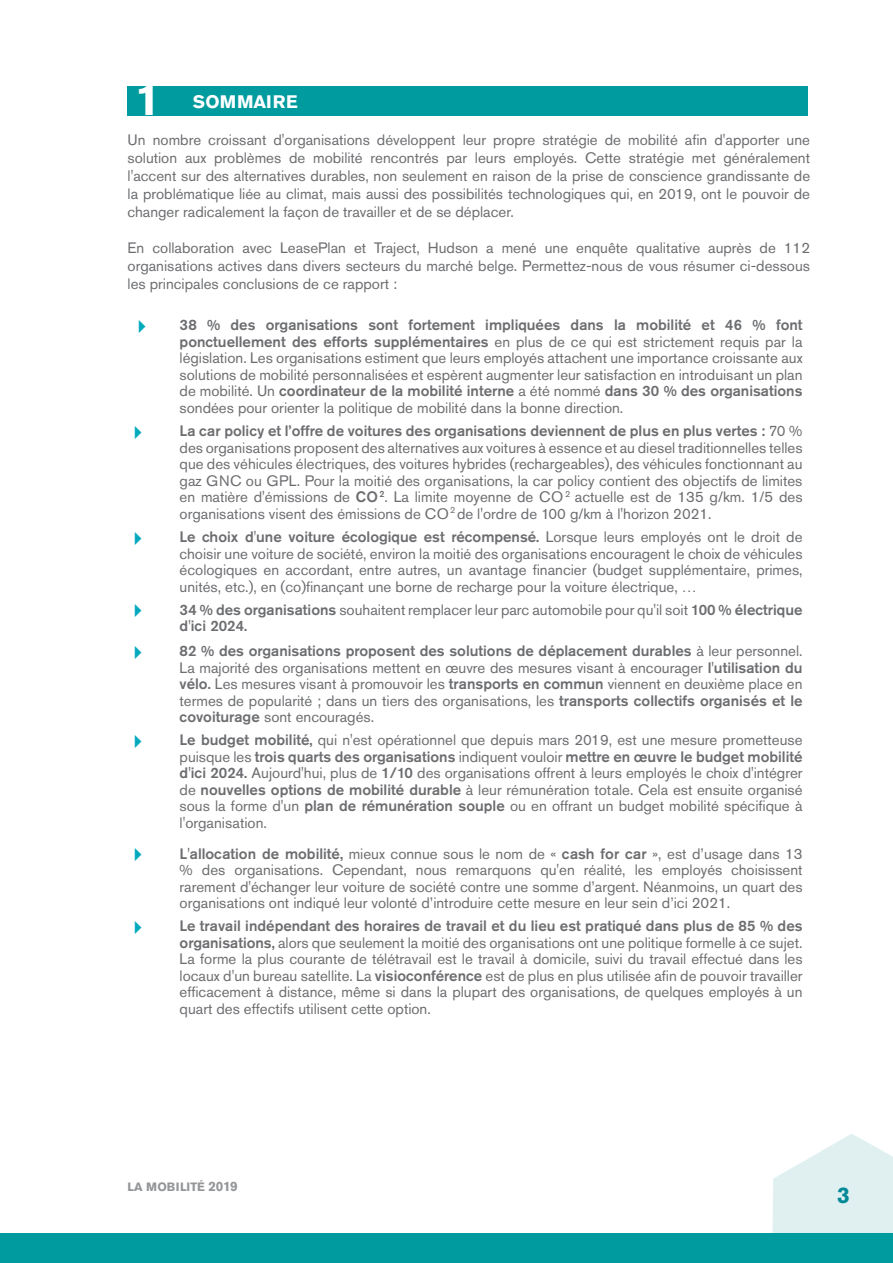
<style>
.page{position:relative;width:893px;height:1263px;background:#fff}
.page>*{position:absolute;margin:0;border:0;box-sizing:border-box;transform-origin:0 0}
.t1{font:700 45px "Akzidenz Grotesk Pro";color:#fff}
.t2{font:700 22.5px "Akzidenz Grotesk Pro";color:#008996}
.t3{font:700 18px "Akzidenz Grotesk Pro";letter-spacing:.02em;color:#fff}
.t4{font:15px/16.5px "Akzidenz Grotesk Pro";color:#6c6d70;text-align:justify}
.t5{font:700 12px "Akzidenz Grotesk Pro";color:#939598}
.t6{font:9px "Akzidenz Grotesk Pro";color:#6c6d70}
.t7{font:500 9px "Akzidenz Grotesk Pro";color:#6c6d70}
.s1{font-weight:500}
.s2{font-size:13.5px}
</style>
<div class="page">
<svg style="left:772px;top:1134px;width:121px;height:99px"></svg>
<div style="left:0;top:1233px;width:893px;height:30px;background:#009b9e"></div>
<div style="left:128px;top:86px;width:680px;height:30px;background:#009b9e"></div>
<p class="t1" style="left:135px;top:70px;width:27px">1</p>
<p class="t3" style="left:193px;top:90px;width:107px">SOMMAIRE</p>
<p class="t4" style="left:128px;top:131px;width:684px;line-height:18px">Un nombre croissant d'organisations développent leur propre stratégie de mobilité afin d'apporter une solution aux problèmes de mobilité rencontrés par leurs employés. Cette stratégie met généralement l'accent sur des alternatives durables, non seulement en raison de la prise de conscience grandissante de la problématique liée au climat, mais aussi des possibilités technologiques qui, en 2019, ont le pouvoir de changer radicalement la façon de travailler et de se déplacer.</p>
<p class="t4" style="left:128px;top:239px;width:684px;line-height:18px">En collaboration avec LeasePlan et Traject, Hudson a mené une enquête qualitative auprès de 112 organisations actives dans divers secteurs du marché belge. Permettez-nous de vous résumer ci-dessous les principales conclusions de ce rapport :</p>
<p class="t4" style="left:180px;top:317px;width:624px"><span class="s1">38 % des organisations sont fortement impliquées dans la mobilité et 46 % font ponctuellement des efforts supplémentaires</span> en plus de ce qui est strictement requis par la législation. Les organisations estiment que leurs employés attachent une importance croissante aux solutions de mobilité personnalisées et espèrent augmenter leur satisfaction en introduisant un plan de mobilité. Un <span class="s1">coordinateur de la mobilité interne</span> a été nommé <span class="s1">dans 30 % des organisations </span>sondées pour orienter la politique de mobilité dans la bonne direction.</p>
<p class="t4" style="left:180px;top:423px;width:624px"><span class="s1">La car policy et l’offre de voitures des organisations deviennent de plus en plus vertes :</span> 70 % des organisations proposent des alternatives aux voitures à essence et au diesel traditionnelles telles que des véhicules électriques, des voitures hybrides (rechargeables), des véhicules fonctionnant au gaz GNC ou GPL. Pour la moitié des organisations, la car policy contient des objectifs de limites en matière d'émissions de <span class="s1">CO</span> . La limite moyenne de CO actuelle est de 135 g/km. 1/5 des organisations visent des émissions de CO de l'ordre de 100 g/km à l'horizon 2021.</p>
<p class="t4" style="left:180px;top:528px;width:624px"><span class="s1">Le choix d'une voiture écologique est récompensé.</span> Lorsque leurs employés ont le droit de choisir une voiture de société, environ la moitié des organisations encouragent le choix de véhicules écologiques en accordant, entre autres, un avantage financier (budget supplémentaire, primes, unités, etc.), en (co)finançant une borne de recharge pour la voiture électrique, …</p>
<p class="t4" style="left:180px;top:601px;width:624px"><span class="s1">34 % des organisations</span> souhaitent remplacer leur parc automobile pour qu'il soit <span class="s1">100 % électrique d'ici 2024.</span></p>
<p class="t4" style="left:180px;top:642px;width:624px"><span class="s1">82 % des organisations proposent des solutions de déplacement durables</span> à leur personnel.<br>La majorité des organisations mettent en œuvre des mesures visant à encourager <span class="s1">l'utilisation du vélo.</span> Les mesures visant à promouvoir les <span class="s1">transports en commun</span> viennent en deuxième place en termes de popularité ; dans un tiers des organisations, les <span class="s1">transports collectifs organisés et le covoiturage</span> sont encouragés.</p>
<p class="t4" style="left:180px;top:732px;width:624px"><span class="s1">Le budget mobilité,</span> qui n'est opérationnel que depuis mars 2019, est une mesure prometteuse puisque les <span class="s1">trois quarts des organisations</span> indiquent vouloir <span class="s1">mettre en œuvre le budget mobilité d'ici 2024.</span> Aujourd'hui, plus de <span class="s1">1/10</span> des organisations offrent à leurs employés le choix d'intégrer de <span class="s1">nouvelles options de mobilité durable</span> à leur rémunération totale. Cela est ensuite organisé sous la forme d'un <span class="s1">plan de rémunération souple</span> ou en offrant un budget mobilité spécifique à l'organisation.</p>
<p class="t4" style="left:180px;top:845px;width:624px"><span class="s1">L'allocation de mobilité,</span> mieux connue sous le nom de « <span class="s1">cash for car</span> », est d’usage dans 13 % des organisations. Cependant, nous remarquons qu'en réalité, les employés choisissent rarement d'échanger leur voiture de société contre une somme d’argent. Néanmoins, un quart des organisations ont indiqué leur volonté d’introduire cette mesure en leur sein d’ici 2021.</p>
<p class="t4" style="left:180px;top:918px;width:624px"><span class="s1">Le travail indépendant des horaires de travail et du lieu est pratiqué dans plus de 85 % des organisations,</span> alors que seulement la moitié des organisations ont une politique formelle à ce sujet.<br>La forme la plus courante de télétravail est le travail à domicile, suivi du travail effectué dans les locaux d'un bureau satellite. La <span class="s1">visioconférence</span> est de plus en plus utilisée afin de pouvoir travailler efficacement à distance, même si dans la plupart des organisations, de quelques employés à un quart des effectifs utilisent cette option.</p>
<p class="t7" style="left:379px;top:488px;width:7px">2</p>
<p class="t6" style="left:565px;top:488px;width:7px">2</p>
<p class="t6" style="left:450px;top:504px;width:7px">2</p>
<p class="t5" style="left:128px;top:1179px;width:112px">LA MOBILITÉ <span class="s2">2019</span></p>
<h2 class="t2" style="left:837px;top:1181px;width:14px">3</h2>
</div>
